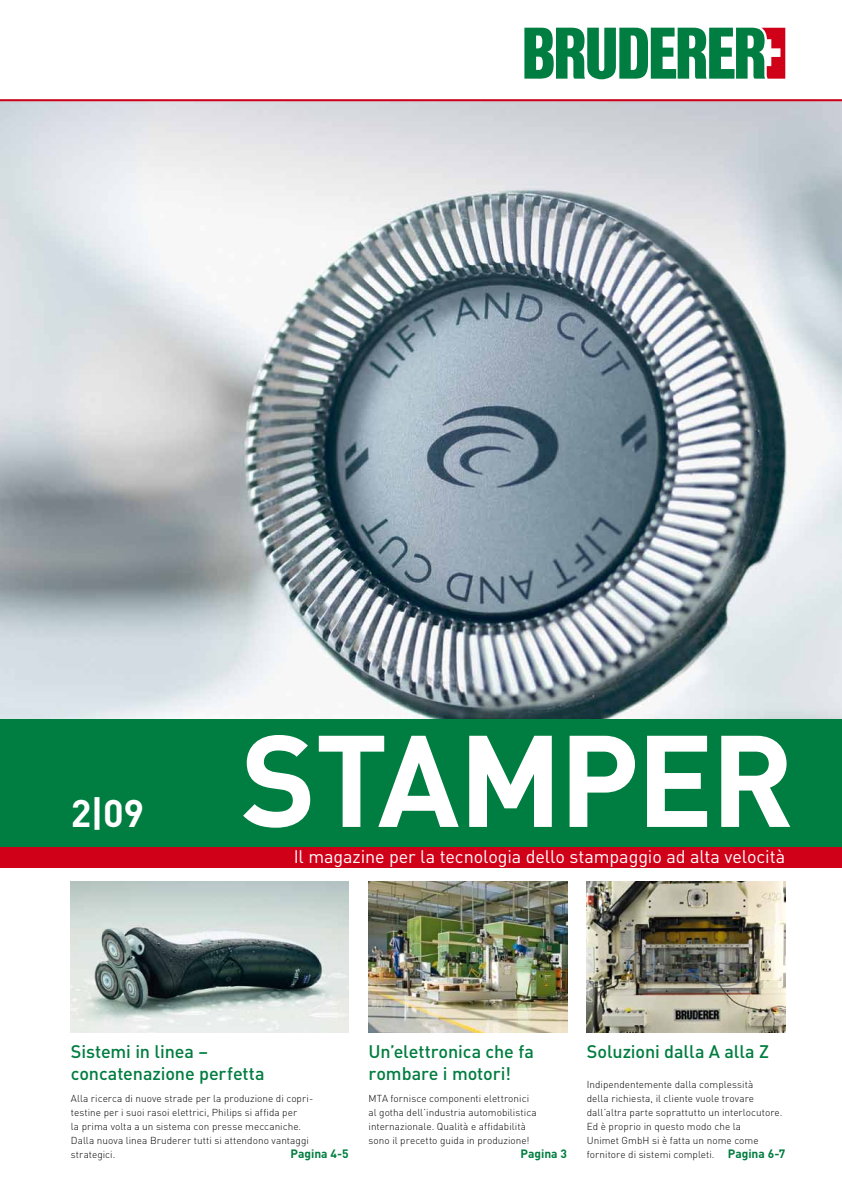
<style>
.page{position:relative;width:842px;height:1191px;background:#fff}
.page>*{position:absolute;margin:0;border:0;box-sizing:border-box;transform-origin:0 0}
.t1{font:700 128px "DIN";color:#fff}
.t2{font:700 38px "DIN";color:#fff}
.t3{font:500 18px/22px "DIN";letter-spacing:-.005em;color:#007d40}
.t4{font:18px "DIN";letter-spacing:-.005em;color:#fff}
.t5{font:700 12px "DIN";color:#007d40}
.t6{font:300 10px/14px "DIN";letter-spacing:.005em;color:#000}
.s1{font-weight:700;font-size:12px;color:#007d40}
</style>
<div class="page">
<img style="left:0;top:101px;width:842px;height:618px">
<svg style="left:524px;top:28px;width:261px;height:51px"></svg>
<div style="left:0;top:846px;width:842px;height:21px;background:#d10019"></div>
<div style="left:0;top:719px;width:842px;height:127px;background:#007d40"></div>
<hr style="left:0;top:99px;width:842px;height:2px;background:#d10019">
<img style="left:71px;top:882px;width:278px;height:150px">
<img style="left:587px;top:882px;width:198px;height:150px">
<img style="left:369px;top:882px;width:198px;height:150px">
<h2 class="t2" style="left:71px;top:788px;width:75px">2|09</h2>
<h1 class="t1" style="left:241px;top:697px;width:555px">Stamper</h1>
<h3 class="t4" style="left:294px;top:845px;width:493px">Il magazine per la tecnologia dello stampaggio ad alta velocità</h3>
<h3 class="t3" style="left:71px;top:1039px;width:195px">Sistemi in linea – concatenazione perfetta</h3>
<p class="t6" style="left:71px;top:1091px;width:244px">Alla ricerca di nuove strade per la produzione di copri&shy;testine per i suoi rasoi elettrici, Philips si affida per<br>la prima volta a un sistema con presse meccaniche.<br>Dalla nuova linea Bruderer tutti si attendono vantaggi strategici.</p>
<p class="t5" style="left:290px;top:1145px;width:60px">Pagina 4-5</p>
<h3 class="t3" style="left:369px;top:1039px;width:167px">Un’elettronica che fa rombare i motori!</h3>
<p class="t6" style="left:369px;top:1091px;width:170px">MTA fornisce componenti elettronici al gotha dell’industria automobilistica internazionale. Qualità e affidabilità sono il precetto guida in produzione!</p>
<p class="t5" style="left:520px;top:1145px;width:48px">Pagina 3</p>
<h3 class="t3" style="left:587px;top:1039px;width:184px">Soluzioni dalla A alla Z</h3>
<p class="t6" style="left:587px;top:1077px;width:200px">Indipendentemente dalla complessità<br>della richiesta, il cliente vuole trovare dall’altra parte soprattutto un interlocutore.<br>Ed è proprio in questo modo che la<br>Unimet GmbH si è fatta un nome come fornitore di sistemi completi. <span class="s1">Pagina 6-7</span></p>
</div>
